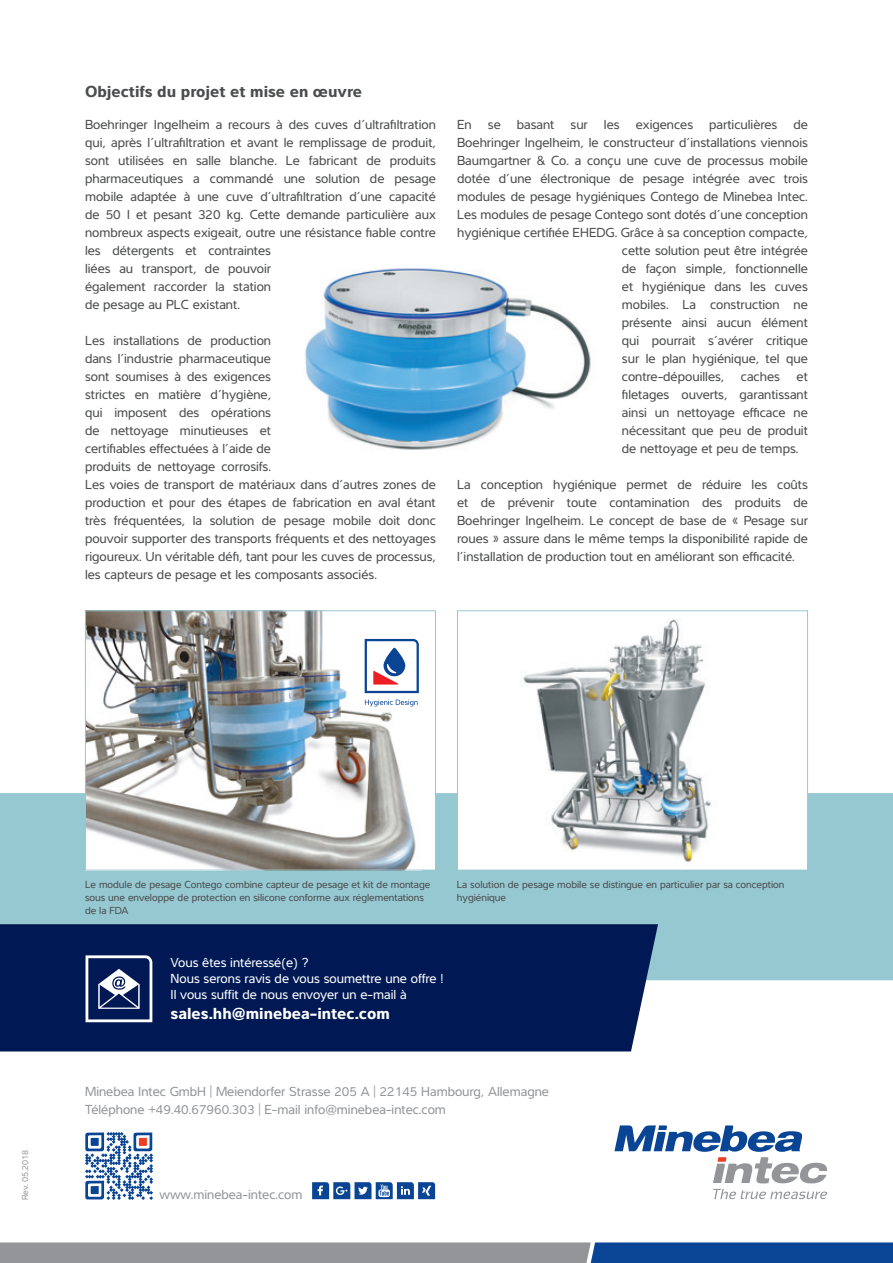
<style>
.page{position:relative;width:893px;height:1263px;background:#fff}
.page>*{position:absolute;margin:0;border:0;box-sizing:border-box;transform-origin:0 0}
.t1{font:700 16.5px "Interval Pro";color:#4b4c4d}
.t2{font:700 16.5px "Interval Pro";color:#fff}
.t3{font:13.5px/18px "Interval Pro";color:#4b4c4d}
.t4{font:13.5px/18px "Interval Pro";color:#939598}
.t5{font:13.5px/16.2px "Interval Pro";color:#fff}
.t6{font:10.5px/12.6px "Interval Pro";color:#4b4c4d}
.t7{font:9px "Interval Pro";color:#939598}
</style>
<div class="page">
<svg style="left:614px;top:1125px;width:213px;height:58px"></svg>
<svg style="left:713px;top:1189px;width:114px;height:10px"></svg>
<svg style="left:85px;top:1132px;width:68px;height:68px"></svg>
<svg style="left:312px;top:1182px;width:123px;height:17px"></svg>
<div style="left:0;top:793px;width:893px;height:187px;background:#96c8d2"></div>
<svg style="left:0;top:1242px;width:893px;height:21px;background:#687d99"></svg>
<div style="left:0;top:924px;width:658px;height:127px;background:#001954"></div>
<svg style="left:86px;top:955px;width:66px;height:67px"></svg>
<div style="left:85px;top:611px;width:350px;height:259px;background:#fff"></div>
<img style="left:87px;top:612px;width:332px;height:256px">
<div style="left:85px;top:610px;width:351px;height:260px;border:1px solid #96c8d2"></div>
<div style="left:457px;top:611px;width:350px;height:259px;background:#fff"></div>
<img style="left:523px;top:619px;width:188px;height:243px">
<div style="left:457px;top:610px;width:351px;height:260px;border:1px solid #96c8d2"></div>
<img style="left:305px;top:268px;width:286px;height:182px">
<svg style="left:365px;top:700px;width:53px;height:6px"></svg>
<svg style="left:365px;top:639px;width:54px;height:54px"></svg>
<p class="t1" style="left:85px;top:79px;width:279px">Objectifs du projet et mise en œuvre</p>
<p class="t3" style="left:85px;top:115px;width:352px">Boehringer Ingelheim a recours à des cuves d’ultrafiltration qui, après l’ultrafiltration et avant le remplissage de produit, sont utilisées en salle blanche. Le fabricant de produits pharmaceutiques a commandé une solution de pesage mobile adaptée à une cuve d’ultrafiltration d’une capacité de 50 l et pesant 320 kg. Cette demande particulière aux nombreux aspects exigeait, outre une résistance fiable contre les détergents et contraintes<br>liées au transport, de pouvoir<br>également raccorder la station<br>de pesage au PLC existant.</p>
<p class="t3" style="left:85px;top:331px;width:352px">Les installations de production<br>dans l’industrie pharmaceutique<br>sont soumises à des exigences<br>strictes en matière d’hygiène,<br>qui imposent des opérations<br>de nettoyage minutieuses et<br>certifiables effectuées à l’aide de<br>produits de nettoyage corrosifs.<br>Les voies de transport de matériaux dans d’autres zones de production et pour des étapes de fabrication en aval étant très fréquentées, la solution de pesage mobile doit donc pouvoir supporter des transports fréquents et des nettoyages rigoureux. Un véritable défi, tant pour les cuves de processus, les capteurs de pesage et les composants associés.</p>
<p class="t3" style="left:457px;top:115px;width:352px">En se basant sur les exigences particulières de</p>
<p class="t3" style="left:457px;top:133px;width:352px">Boehringer Ingelheim, le constructeur d’installations viennois</p>
<p class="t3" style="left:457px;top:151px;width:352px">Baumgartner &amp; Co. a conçu une cuve de processus mobile</p>
<p class="t3" style="left:457px;top:169px;width:352px">dotée d’une électronique de pesage intégrée avec trois</p>
<p class="t3" style="left:457px;top:187px;width:352px">modules de pesage hygiéniques Contego de Minebea Intec.</p>
<p class="t3" style="left:457px;top:205px;width:352px">Les modules de pesage Contego sont dotés d’une conception</p>
<p class="t3" style="left:457px;top:223px;width:352px">hygiénique certifiée EHEDG. Grâce à sa conception compacte,</p>
<p class="t3" style="left:622px;top:241px;width:188px">cette solution peut être intégrée</p>
<p class="t3" style="left:622px;top:259px;width:188px">de façon simple, fonctionnelle</p>
<p class="t3" style="left:622px;top:277px;width:188px">et hygiénique dans les cuves</p>
<p class="t3" style="left:622px;top:295px;width:188px">mobiles. La construction ne</p>
<p class="t3" style="left:622px;top:313px;width:188px">présente ainsi aucun élément</p>
<p class="t3" style="left:622px;top:331px;width:188px">qui pourrait s’avérer critique</p>
<p class="t3" style="left:622px;top:349px;width:188px">sur le plan hygiénique, tel que</p>
<p class="t3" style="left:622px;top:367px;width:188px">contre-dépouilles, caches et</p>
<p class="t3" style="left:622px;top:385px;width:188px">filetages ouverts, garantissant</p>
<p class="t3" style="left:622px;top:403px;width:188px">ainsi un nettoyage efficace ne</p>
<p class="t3" style="left:622px;top:421px;width:188px">nécessitant que peu de produit</p>
<p class="t3" style="left:622px;top:439px;width:178px">de nettoyage et peu de temps.</p>
<p class="t3" style="left:457px;top:475px;width:352px;text-align:justify">La conception hygiénique permet de réduire les coûts et de prévenir toute contamination des produits de Boehringer Ingelheim. Le concept de base de « Pesage sur roues » assure dans le même temps la disponibilité rapide de l’installation de production tout en améliorant son efficacité.</p>
<p class="t7" style="left:18px;top:1200px;width:52px;rotate:-90deg">Rev. 05.2018</p>
<p class="t6" style="left:85px;top:878px;width:347px">Le module de pesage Contego combine capteur de pesage et kit de montage sous une enveloppe de protection en silicone conforme aux réglementations de la FDA</p>
<p class="t6" style="left:457px;top:878px;width:329px">La solution de pesage mobile se distingue en particulier par sa conception hygiénique</p>
<p class="t5" style="left:171px;top:953px;width:274px">Vous êtes intéressé(e) ?<br>Nous serons ravis de vous soumettre une offre !<br>Il vous suffit de nous envoyer un e-mail à</p>
<p class="t2" style="left:171px;top:1000px;width:221px">sales.hh@minebea-intec.com</p>
<p class="t4" style="left:85px;top:1081px;width:465px">Minebea Intec GmbH | Meiendorfer Strasse 205 A | 22145 Hambourg, Allemagne<br>Téléphone +49.40.67960.303 | E-mail info@minebea-intec.com</p>
<p class="t4" style="left:159px;top:1185px;width:144px">www.minebea-intec.com</p>
</div>
